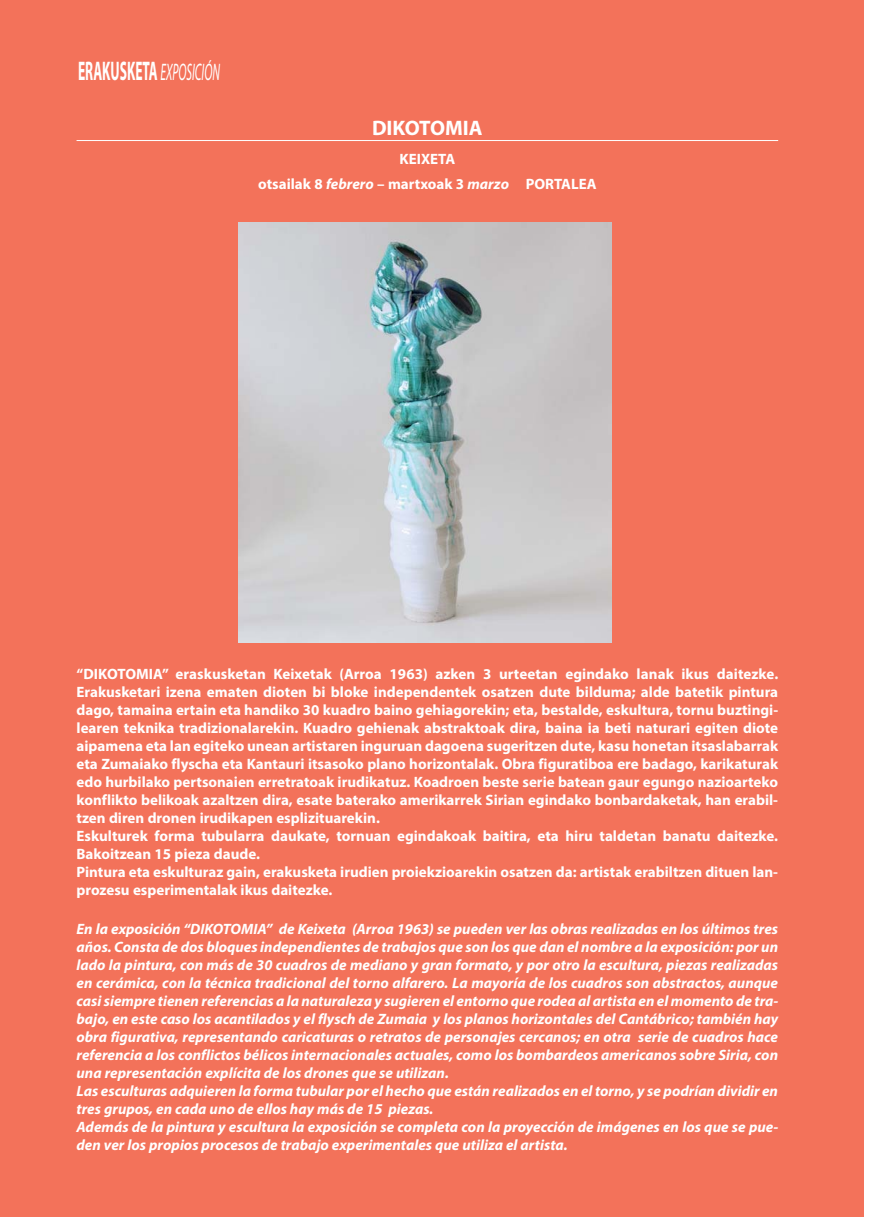
<style>
.page{position:relative;width:876px;height:1217px;background:#fff}
.page>*{position:absolute;margin:0;border:0;box-sizing:border-box;transform-origin:0 0}
.t1{font:700 27px "Myriad Pro";color:#fff;scale:.5 1}
.t2{font:700 21px "Myriad Pro";color:#fff}
.t3{font:italic 700 15px/18px "Myriad Pro";color:#fff}
.t4{font:700 15px/18px "Myriad Pro";color:#fff;text-align:center}
.s1{font-weight:400;font-style:italic;font-size:24px}
.s2{font-style:italic}
</style>
<div class="page">
<div style="left:0;top:0;width:863px;height:1216px;background:#f3725a"></div>
<hr style="left:77px;top:140px;width:701px;height:1px;background:#fff">
<img style="left:239px;top:222px;width:372px;height:420px">
<h1 class="t1" style="left:78px;top:60px;width:285px">ERAKUSKETA <span class="s1">EXPOSICIÓN</span></h1>
<h2 class="t2" style="left:372px;top:120px;width:112px">DIKOTOMIA</h2>
<p class="t4" style="left:258px;top:148px;width:340px;line-height:24.9px">KEIXETA<br>otsailak 8 <span class="s2">febrero</span> – martxoak 3 <span class="s2">marzo</span> PORTALEA</p>
<p class="t4" style="left:77px;top:666px;width:703px;text-align:left">“DIKOTOMIA” eraskusketan Keixetak (Arroa 1963) azken 3 urteetan egindako lanak ikus daitezke.<br>Erakusketari izena ematen dioten bi bloke independentek osatzen dute bilduma; alde batetik pintura dago, tamaina ertain eta handiko 30 kuadro baino gehiagorekin; eta, bestalde, eskultura, tornu buztingi&shy;learen teknika tradizionalarekin. Kuadro gehienak abstraktoak dira, baina ia beti naturari egiten diote aipamena eta lan egiteko unean artistaren inguruan dagoena sugeritzen dute, kasu honetan itsaslabarrak eta Zumaiako flyscha eta Kantauri itsasoko plano horizontalak. Obra figuratiboa ere badago, karikaturak edo hurbilako pertsonaien erretratoak irudikatuz. Koadroen beste serie batean gaur egungo nazioarteko konflikto belikoak azaltzen dira, esate baterako amerikarrek Sirian egindako bonbardaketak, han erabil&shy;tzen diren dronen irudikapen esplizituarekin.<br>Eskulturek forma tubularra daukate, tornuan egindakoak baitira, eta hiru taldetan banatu daitezke.<br>Bakoitzean 15 pieza daude.<br>Pintura eta eskulturaz gain, erakusketa irudien proiekzioarekin osatzen da: artistak erabiltzen dituen lan&shy;prozesu esperimentalak ikus daitezke.</p>
<p class="t3" style="left:77px;top:921px;width:703px">En la exposición “DIKOTOMIA” de Keixeta (Arroa 1963) se pueden ver las obras realizadas en los últimos tres años. Consta de dos bloques independientes de trabajos que son los que dan el nombre a la exposición: por un lado la pintura, con más de 30 cuadros de mediano y gran formato, y por otro la escultura, piezas realizadas en cerámica, con la técnica tradicional del torno alfarero. La mayoría de los cuadros son abstractos, aunque casi siempre tienen referencias a la naturaleza y sugieren el entorno que rodea al artista en el momento de tra&shy;bajo, en este caso los acantilados y el flysch de Zumaia y los planos horizontales del Cantábrico; también hay obra figurativa, representando caricaturas o retratos de personajes cercanos; en otra serie de cuadros hace referencia a los conflictos bélicos internacionales actuales, como los bombardeos americanos sobre Siria, con una representación explícita de los drones que se utilizan.<br>Las esculturas adquieren la forma tubular por el hecho que están realizados en el torno, y se podrían dividir en tres grupos, en cada uno de ellos hay más de 15 piezas.<br>Además de la pintura y escultura la exposición se completa con la proyección de imágenes en los que se pue&shy;den ver los propios procesos de trabajo experimentales que utiliza el artista.</p>
</div>
